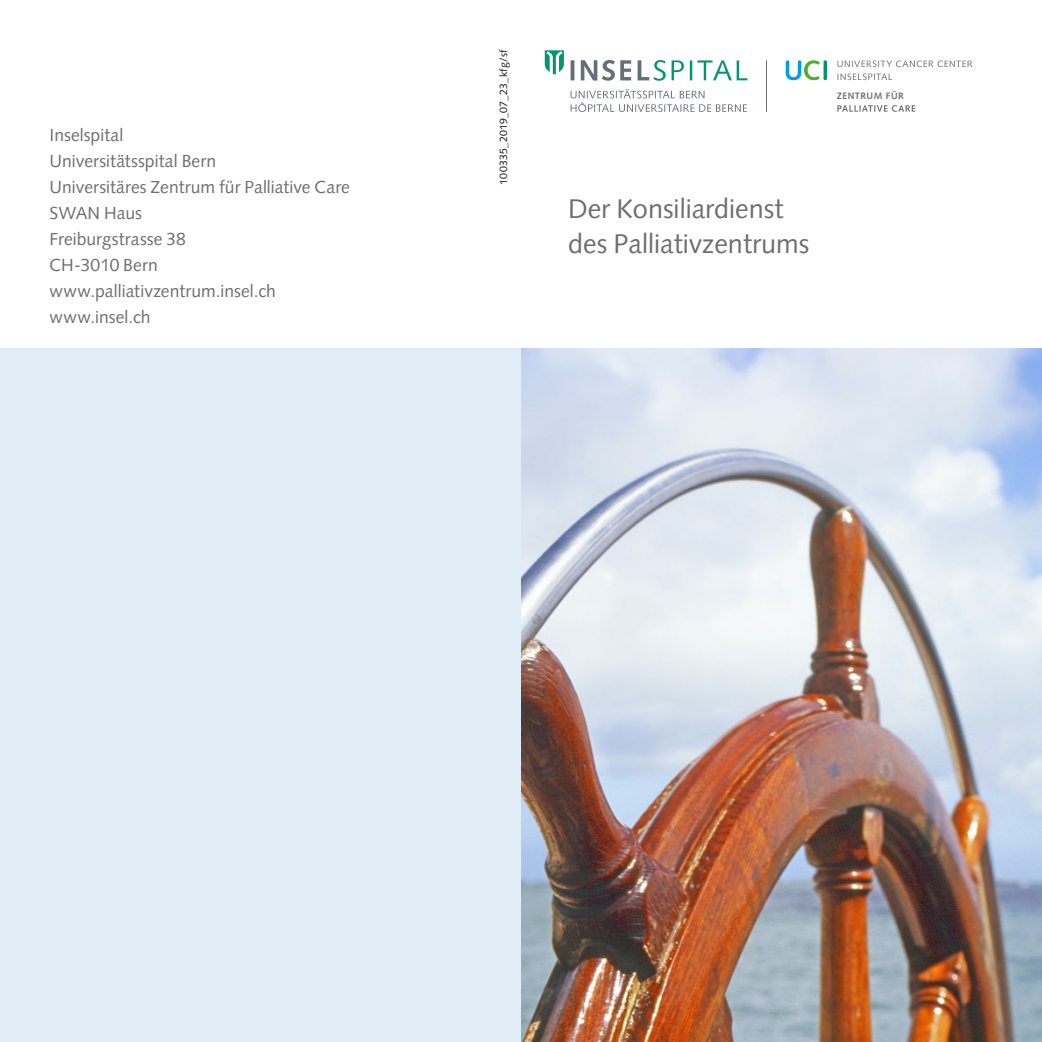
<style>
.page{position:relative;width:1042px;height:1042px;background:#fff}
.page>*{position:absolute;margin:0;border:0;box-sizing:border-box;transform-origin:0 0}
.t1{font:27.12px/35px "Syntax LT Pro";color:#6e6e6e}
.t2{font:17.5px/26.1px "Syntax LT Pro";letter-spacing:.005em;color:#6e6e6e}
.t3{font:10.5px "Syntax LT Pro";letter-spacing:.02em;color:#181716}
.t4{font:700 9.28px "Syntax";letter-spacing:.05em;color:#6e6e6e}
</style>
<div class="page">
<img style="left:521px;top:349px;width:521px;height:693px">
<div style="left:0;top:349px;width:521px;height:693px;background:#e1edf7"></div>
<svg style="left:545px;top:50px;width:19px;height:24px"></svg>
<svg style="left:570px;top:89px;width:177px;height:23px"></svg>
<svg style="left:581px;top:60px;width:50px;height:21px"></svg>
<svg style="left:570px;top:60px;width:4px;height:20px"></svg>
<svg style="left:637px;top:60px;width:110px;height:21px"></svg>
<hr style="left:766px;top:60px;width:1px;height:52px;background:#666f77">
<svg style="left:837px;top:60px;width:135px;height:7px"></svg>
<svg style="left:837px;top:73px;width:55px;height:7px"></svg>
<svg style="left:823px;top:60px;width:4px;height:20px"></svg>
<svg style="left:785px;top:60px;width:35px;height:20px"></svg>
<svg style="left:837px;top:105px;width:78px;height:7px"></svg>
<p class="t2" style="left:50px;top:121px;width:302px">Inselspital<br>Universitätsspital Bern<br>Universitäres Zentrum für Palliative Care<br>SWAN Haus<br>Freiburgstrasse 38<br>CH-3010 Bern www.palliativzentrum.insel.ch www.insel.ch</p>
<p class="t3" style="left:497px;top:185px;width:137px;rotate:-90deg">100335_2019_07_23_kfg/sf</p>
<p class="t4" style="left:836px;top:91px;width:69px">ZENTRUM FÜR</p>
<h1 class="t1" style="left:568px;top:191px;width:243px">Der Konsiliardienst des Palliativzentrums</h1>
</div>
